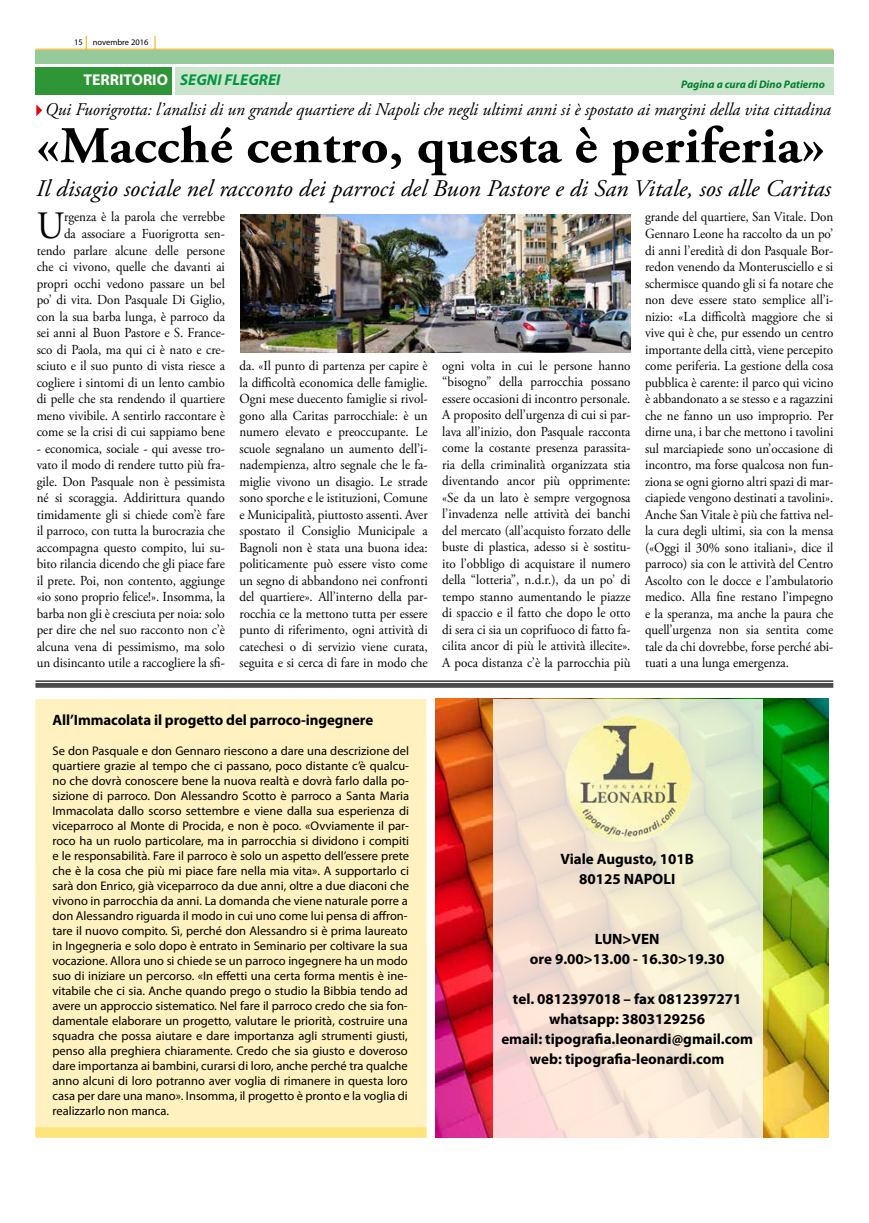
<style>
.page{position:relative;width:869px;height:1223px;background:#fff}
.page>*{position:absolute;margin:0;border:0;box-sizing:border-box;transform-origin:0 0}
.t1{font:700 51.38px "Adobe Garamond Pro";letter-spacing:.005em;color:#000;scale:1.06 1}
.t2{font:38.62px "Adobe Garamond Pro";color:#000;scale:.95 1}
.t3{font:italic 23.88px "Adobe Garamond Pro";color:#000}
.t4{font:italic 17.88px "Adobe Garamond Pro";letter-spacing:-.005em;color:#000}
.t5{font:italic 700 15.62px "Myriad Pro";color:#009641}
.t6{font:700 15px/20px "Myriad Pro";color:#000;text-align:center}
.t7{font:13.75px/16.5px "Adobe Garamond Pro";color:#000;text-align:justify;scale:.95 1}
.t8{font:12.5px/15px "Myriad Pro";color:#000;text-align:justify}
.t9{font:italic 700 11px "Myriad Pro";color:#00822d}
.t10{font:8.5px "Myriad Pro";color:#000}
.t11{font:8.38px "Myriad Pro";color:#000}
.s1{font-style:normal;color:#fff}
</style>
<div class="page">
<hr style="left:35px;top:49px;width:797px;height:1px;background:#f7a600">
<hr style="left:35px;top:680px;width:797px;height:1px;background:#000">
<hr style="left:35px;top:683px;width:797px;height:4px;background:#4a4a49">
<svg style="left:86px;top:36px;width:1px;height:14px"></svg>
<div style="left:176px;top:67px;width:657px;height:27px;background:#cbe5cd"></div>
<div style="left:35px;top:50px;width:798px;height:13px;background:#97ca9b"></div>
<div style="left:35px;top:67px;width:137px;height:27px;background:#2f9638"></div>
<svg style="left:155px;top:36px;width:1px;height:14px"></svg>
<div style="left:35px;top:699px;width:391px;height:438px;background:#fff2c0"></div>
<svg style="left:36px;top:104px;width:6px;height:12px"></svg>
<div style="left:35px;top:1127px;width:391px;height:10px;background:#ffe47c"></div>
<img style="left:240px;top:214px;width:390px;height:139px">
<img style="left:435px;top:699px;width:392px;height:438px">
<svg style="left:493px;top:699px;width:269px;height:438px;background:#f0e4d1"></svg>
<img style="left:566px;top:717px;width:124px;height:124px">
<p class="t11" style="left:74px;top:37px;width:10px">15</p>
<p class="t10" style="left:93px;top:37px;width:57px">novembre 2016</p>
<p class="t5" style="left:83px;top:70px;width:198px"><span class="s1">TERRITORIO</span> SEGNI FLEGREI</p>
<p class="t9" style="left:680px;top:77px;width:145px">Pagina a cura di Dino Patierno</p>
<h3 class="t4" style="left:45px;top:99px;width:787px">Qui Fuorigrotta: l’analisi di un grande quartiere di Napoli che negli ultimi anni si è spostato ai margini della vita cittadina</h3>
<h1 class="t1" style="left:36px;top:116px;width:745px">«Macché centro, questa è periferia»</h1>
<h3 class="t3" style="left:36px;top:174px;width:795px">Il disagio sociale nel racconto dei parroci del Buon Pastore e di San Vitale, sos alle Caritas</h3>
<p class="t7" style="left:37px;top:209px;width:200px;text-align:right">rgenza è la parola che verrebbe<br>da associare a Fuorigrotta sen&shy;tendo parlare alcune delle persone che ci vivono, quelle che davanti ai propri occhi vedono passare un bel po’ di vita. Don Pasquale Di Giglio, con la sua barba lunga, è parroco da sei anni al Buon Pastore e S. France&shy;sco di Paola, ma qui ci è nato e cre&shy;sciuto e il suo punto di vista riesce a cogliere i sintomi di un lento cambio di pelle che sta rendendo il quartiere meno vivibile. A sentirlo raccontare è come se la crisi di cui sappiamo bene</p>
<p class="t7" style="left:37px;top:440px;width:200px">- economica, sociale - qui avesse tro&shy;vato il modo di rendere tutto più fra&shy;gile. Don Pasquale non è pessimista né si scoraggia. Addirittura quando timidamente gli si chiede com’è fare il parroco, con tutta la burocrazia che accompagna questo compito, lui su&shy;bito rilancia dicendo che gli piace fare il prete. Poi, non contento, aggiunge «io sono proprio felice!». Insomma, la barba non gli è cresciuta per noia: solo per dire che nel suo racconto non c’è alcuna vena di pessimismo, ma solo un disincanto utile a raccogliere la sfi-</p>
<h2 class="t2" style="left:37px;top:202px;width:30px">U</h2>
<p class="t7" style="left:239px;top:358px;width:200px">da. «Il punto di partenza per capire è la difficoltà economica delle famiglie.<br>Ogni mese duecento famiglie si rivol&shy;gono alla Caritas parrocchiale: è un numero elevato e preoccupante. Le scuole segnalano un aumento dell’i&shy;nadempienza, altro segnale che le fa&shy;miglie vivono un disagio. Le strade sono sporche e le istituzioni, Comune e Municipalità, piuttosto assenti. Aver spostato il Consiglio Municipale a Bagnoli non è stata una buona idea: politicamente può essere visto come un segno di abbandono nei confronti del quartiere». All’interno della par&shy;rocchia ce la mettono tutta per essere punto di riferimento, ogni attività di catechesi o di servizio viene curata, seguita e si cerca di fare in modo che</p>
<p class="t7" style="left:442px;top:357px;width:200px">ogni volta in cui le persone hanno “bisogno” della parrocchia possano essere occasioni di incontro personale.<br>A proposito dell’urgenza di cui si par&shy;lava all’inizio, don Pasquale racconta come la costante presenza parassita&shy;ria della criminalità organizzata stia diventando ancor più opprimente: «Se da un lato è sempre vergognosa l’invadenza nelle attività dei banchi del mercato (all’acquisto forzato delle buste di plastica, adesso si è sostitu&shy;ito l’obbligo di acquistare il numero della “lotteria”, n.d.r.), da un po’ di tempo stanno aumentando le piazze di spaccio e il fatto che dopo le otto di sera ci sia un coprifuoco di fatto fa&shy;cilita ancor di più le attività illecite».<br>A poca distanza c’è la parrocchia più</p>
<p class="t7" style="left:644px;top:209px;width:200px">grande del quartiere, San Vitale. Don Gennaro Leone ha raccolto da un po’ di anni l’eredità di don Pasquale Bor&shy;redon venendo da Monterusciello e si schermisce quando gli si fa notare che non deve essere stato semplice all’i&shy;nizio: «La difficoltà maggiore che si vive qui è che, pur essendo un centro importante della città, viene percepito come periferia. La gestione della cosa pubblica è carente: il parco qui vicino è abbandonato a se stesso e a ragazzini che ne fanno un uso improprio. Per dirne una, i bar che mettono i tavolini sul marciapiede sono un’occasione di incontro, ma forse qualcosa non fun&shy;ziona se ogni giorno altri spazi di mar&shy;ciapiede vengono destinati a tavolini».<br>Anche San Vitale è più che fattiva nel&shy;la cura degli ultimi, sia con la mensa («Oggi il 30% sono italiani», dice il parroco) sia con le attività del Centro Ascolto con le docce e l’ambulatorio medico. Alla fine restano l’impegno e la speranza, ma anche la paura che quell’urgenza non sia sentita come tale da chi dovrebbe, forse perché abi&shy;tuati a una lunga emergenza.</p>
<p class="t6" style="left:52px;top:709px;width:322px">All’Immacolata il progetto del parroco-ingegnere</p>
<p class="t8" style="left:52px;top:743px;width:358px">Se don Pasquale e don Gennaro riescono a dare una descrizione del quartiere grazie al tempo che ci passano, poco distante c’è qualcu&shy;no che dovrà conoscere bene la nuova realtà e dovrà farlo dalla po&shy;sizione di parroco. Don Alessandro Scotto è parroco a Santa Maria Immacolata dallo scorso settembre e viene dalla sua esperienza di viceparroco al Monte di Procida, e non è poco. «Ovviamente il par&shy;roco ha un ruolo particolare, ma in parrocchia si dividono i compiti e le responsabilità. Fare il parroco è solo un aspetto dell’essere prete che è la cosa che più mi piace fare nella mia vita». A supportarlo ci sarà don Enrico, già viceparroco da due anni, oltre a due diaconi che vivono in parrocchia da anni. La domanda che viene naturale porre a don Alessandro riguarda il modo in cui uno come lui pensa di affron&shy;tare il nuovo compito. Sì, perché don Alessandro si è prima laureato in Ingegneria e solo dopo è entrato in Seminario per coltivare la sua vocazione. Allora uno si chiede se un parroco ingegnere ha un modo suo di iniziare un percorso. «In effetti una certa forma mentis è ine&shy;vitabile che ci sia. Anche quando prego o studio la Bibbia tendo ad avere un approccio sistematico. Nel fare il parroco credo che sia fon&shy;damentale elaborare un progetto, valutare le priorità, costruire una squadra che possa aiutare e dare importanza agli strumenti giusti, penso alla preghiera chiaramente. Credo che sia giusto e doveroso dare importanza ai bambini, curarsi di loro, anche perché tra qualche anno alcuni di loro potranno aver voglia di rimanere in questa loro casa per dare una mano». Insomma, il progetto è pronto e la voglia di realizzarlo non manca.</p>
<p class="t6" style="left:560px;top:848px;width:135px">Viale Augusto, 101B<br>80125 NAPOLI</p>
<p class="t6" style="left:529px;top:928px;width:196px">LUN&gt;VEN<br>ore 9.00&gt;13.00 - 16.30&gt;19.30</p>
<p class="t6" style="left:501px;top:988px;width:253px">tel. 0812397018 – fax 0812397271 whatsapp: 3803129256<br>email: tipografia.leonardi@gmail.com web: tipografia-leonardi.com</p>
</div>
